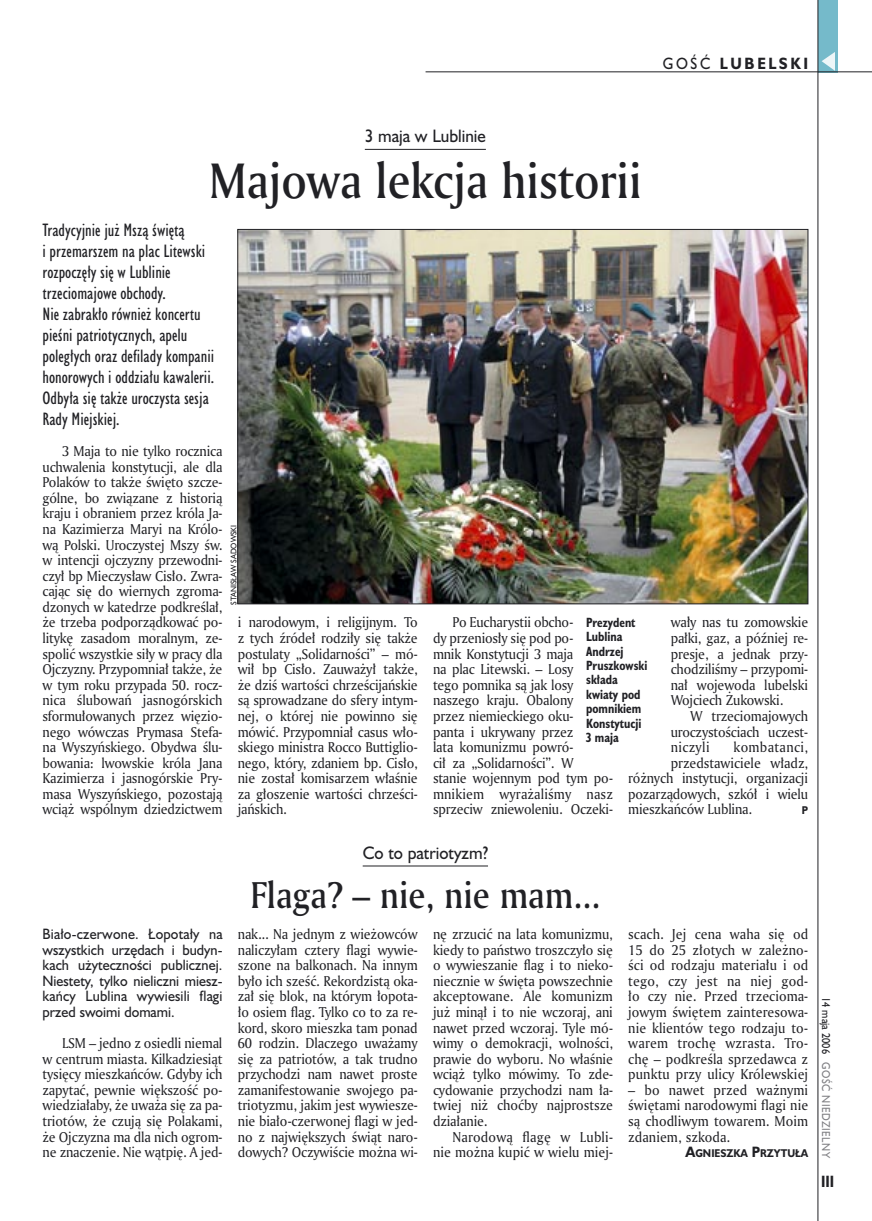
<style>
.page{position:relative;width:872px;height:1221px;background:#fff}
.page>*{position:absolute;margin:0;border:0;box-sizing:border-box;transform-origin:0 0}
._05a_tytyl_AmMd_32_pt{font:48px "Amerigo Md PL";color:#212125;scale:.9 1}
._05-9_tytyl_AmMd_24_pt{font:36px "Amerigo Md PL";color:#212125;scale:.9 1}
._06-4_lead_lokal_HuCn_11_pt{font:16.5px/21px "Humanst 521 Cn PL";color:#212125}
._04-3_nadtytul_lokal{font:16.5px "Humanst 521 PL";color:#212125;scale:.94 1}
._15b_temat_prawo{font:700 15px "Humanst 521 PL";letter-spacing:.2em;color:#212125;scale:.9 1}
._17_pagina_prawa{font:700 15px "Humanst 521 Cn PL";color:#212125;scale:.94 1}
._01_body_tekst{font:13.8px/15.6px "Amerigo PL";letter-spacing:-.015em;color:#212125;text-align:justify;scale:.94 1}
._06-5_lead_lokal_maly_Hu_9_pt{font:13.8px/15.6px "Humanst 521 PL";letter-spacing:.01em;color:#212125;text-align:justify;scale:.94 1}
._01_body_tekst-2{font:13.8px/15.6px "Amerigo PL";letter-spacing:.005em;color:#212125;text-align:right;scale:.94 1}
._01_body_tekst-3{font:13.8px "Amerigo PL";letter-spacing:.025em;color:#212125;scale:.94 1}
._09_podpis_zdjecia_HuCnB{font:700 12.3px/14.4px "Humanst 521 Cn PL";color:#212125;scale:.94 1}
._19a_data_prawa_GOSC{font:10.5px "Humanst 521 PL";letter-spacing:.05em;color:#7f7f83;scale:.9 1}
._19_data_prawa{font:10.5px "Humanst 521 PL";color:#212125;scale:.9 1}
._12a_autor_na_koncu_HuBd{font:700 10.35px "Humanst 521 PL";color:#212125;scale:.9 1}
._01_body_tekst-4{font:700 10.35px "Humanst 521 PL";color:#212125;scale:.9 1}
._09a_autor_zdjecia_Hu_5_pt{font:7.5px "Humanst 521 PL";color:#212125;scale:.94 1}
.s1{font-weight:400}
.s2{font-size:13.8px}
</style>
<div class="page">
<div style="left:818px;top:0;width:19px;height:72px;background:#75baca"></div>
<hr style="left:817px;top:0;width:1px;height:1220px;background:#212125">
<svg style="left:821px;top:52px;width:14px;height:19px"></svg>
<hr style="left:425px;top:72px;width:447px;height:1px;background:#212125">
<hr style="left:365px;top:149px;width:121px;height:1px;background:#212125">
<hr style="left:363px;top:865px;width:125px;height:1px;background:#212125">
<img style="left:239px;top:231px;width:567px;height:371px">
<p class="_15b_temat_prawo" style="left:663px;top:53px;width:163px"><span class="s1">GOŚĆ</span> LUBELSKI</p>
<p class="_04-3_nadtytul_lokal" style="left:365px;top:125px;width:130px">3 maja w Lublinie</p>
<p class="_05a_tytyl_AmMd_32_pt" style="left:209px;top:149px;width:482px">Majowa lekcja historii</p>
<p class="_06-4_lead_lokal_HuCn_11_pt" style="left:43px;top:219px;width:173px">Tradycyjnie już Mszą świętą<br>i przemarszem na plac Litewski rozpoczęły się w Lublinie trzeciomajowe obchody.<br>Nie zabrakło również koncertu pieśni patriotycznych, apelu poległych oraz defilady kompanii honorowych i oddziału kawalerii.<br>Odbyła się także uroczysta sesja<br>Rady Miejskiej.</p>
<p class="_01_body_tekst" style="left:43px;top:443px;width:193px;text-indent:20px">3 Maja to nie tylko rocznica uchwalenia konstytucji, ale dla Polaków to także święto szcze&shy;gólne, bo związane z historią kraju i obraniem przez króla Ja&shy;na Kazimierza Maryi na Królo&shy;wą Polski. Uroczystej Mszy św. w intencji ojczyzny przewodni&shy;czył bp Mieczysław Cisło. Zwra&shy;cając się do wiernych zgroma&shy;dzonych w katedrze podkreślał, że trzeba podporządkować po&shy;litykę zasadom moralnym, ze&shy;spolić wszystkie siły w pracy dla Ojczyzny. Przypomniał także, że w tym roku przypada 50. rocz&shy;nica ślubowań jasnogórskich sformułowanych przez więzio&shy;nego wówczas Prymasa Stefa&shy;na Wyszyńskiego. Obydwa ślu&shy;bowania: lwowskie króla Jana Kazimierza i jasnogórskie Pry&shy;masa Wyszyńskiego, pozostają wciąż wspólnym dziedzictwem</p>
<p class="_09a_autor_zdjecia_Hu_5_pt" style="left:228px;top:605px;width:87px;rotate:-90deg">STANISŁAW SADOWSKI</p>
<p class="_01_body_tekst" style="left:238px;top:614px;width:193px">i narodowym, i religijnym. To z tych źródeł rodziły się także postulaty „Solidarności” – mó&shy;wił bp Cisło. Zauważył także, że dziś wartości chrześcijańskie są sprowadzane do sfery intym&shy;nej, o której nie powinno się mówić. Przypomniał casus wło&shy;skiego ministra Rocco Buttiglio&shy;nego, który, zdaniem bp. Cisło, nie został komisarzem właśnie za głoszenie wartości chrześci&shy;jańskich.</p>
<p class="_01_body_tekst" style="left:433px;top:614px;width:193px;text-align:left;text-indent:20px">Po Eucharystii obcho-<br>dy przeniosły się pod po-<br>mnik Konstytucji 3 maja<br>na plac Litewski. – Losy<br>tego pomnika są jak losy naszego kraju. Obalony<br>przez niemieckiego oku-<br>panta i ukrywany przez<br>lata komunizmu powró-<br>cił za „Solidarności”. W<br>stanie wojennym pod tym po&shy;mnikiem wyrażaliśmy nasz sprzeciw zniewoleniu. Oczeki-</p>
<p class="_01_body_tekst" style="left:670px;top:614px;width:148px">wały nas tu zomowskie pałki, gaz, a później re&shy;presje, a jednak przy&shy;chodziliśmy – przypomi&shy;nał wojewoda lubelski Wojciech Żukowski.</p>
<p class="_09_podpis_zdjecia_HuCnB" style="left:586px;top:614px;width:67px">Prezydent<br>Lublina<br>Andrzej<br>Pruszkowski składa kwiaty pod pomnikiem<br>Konstytucji<br>3 maja</p>
<p class="_01_body_tekst" style="left:670px;top:707px;width:148px;text-indent:20px">W trzeciomajowych uroczystościach uczest&shy;niczyli</p>
<p class="_01_body_tekst-3" style="left:733px;top:738px;width:81px">kombatanci,</p>
<p class="_01_body_tekst" style="left:670px;top:754px;width:148px">przedstawiciele władz,</p>
<p class="_01_body_tekst" style="left:628px;top:770px;width:193px">różnych instytucji, organizacji</p>
<p class="_01_body_tekst" style="left:628px;top:785px;width:193px">pozarządowych, szkół i wielu</p>
<p class="_01_body_tekst" style="left:628px;top:801px;width:133px">mieszkańców Lublina.</p>
<p class="_01_body_tekst-4" style="left:802px;top:803px;width:9px">P</p>
<p class="_06-5_lead_lokal_maly_Hu_9_pt" style="left:43px;top:925px;width:193px">Biało-czerwone. Łopotały na wszystkich urzędach i budyn&shy;kach użyteczności publicznej.<br>Niestety, tylko nieliczni miesz&shy;kańcy Lublina wywiesili flagi przed swoimi domami.</p>
<p class="_01_body_tekst" style="left:43px;top:1034px;width:193px;text-indent:20px">LSM – jedno z osiedli niemal w centrum miasta. Kilkadziesiąt tysięcy mieszkańców. Gdyby ich zapytać, pewnie większość po&shy;wiedziałaby, że uważa się za pa&shy;triotów, że czują się Polakami, że Ojczyzna ma dla nich ogrom&shy;ne znaczenie. Nie wątpię. A jed-</p>
<p class="_04-3_nadtytul_lokal" style="left:363px;top:841px;width:135px">Co to patriotyzm?</p>
<p class="_05-9_tytyl_AmMd_24_pt" style="left:250px;top:871px;width:390px">Flaga? – nie, nie mam...</p>
<p class="_01_body_tekst" style="left:238px;top:925px;width:193px">nak... Na jednym z wieżowców naliczyłam cztery flagi wywie&shy;szone na balkonach. Na innym było ich sześć. Rekordzistą oka&shy;zał się blok, na którym łopota&shy;ło osiem flag. Tylko co to za re&shy;kord, skoro mieszka tam ponad 60 rodzin. Dlaczego uważamy się za patriotów, a tak trudno przychodzi nam nawet proste zamanifestowanie swojego pa&shy;triotyzmu, jakim jest wywiesze&shy;nie biało-czerwonej flagi w jed&shy;no z największych świąt naro&shy;dowych? Oczywiście można wi-</p>
<p class="_01_body_tekst" style="left:433px;top:925px;width:193px">nę zrzucić na lata komunizmu, kiedy to państwo troszczyło się o wywieszanie flag i to nieko&shy;niecznie w święta powszechnie akceptowane. Ale komunizm już minął i to nie wczoraj, ani nawet przed wczoraj. Tyle mó&shy;wimy o demokracji, wolności, prawie do wyboru. No właśnie wciąż tylko mówimy. To zde&shy;cydowanie przychodzi nam ła&shy;twiej niż choćby najprostsze działanie.</p>
<p class="_01_body_tekst-2" style="left:433px;top:1128px;width:193px">Narodową flagę w Lubli&shy;nie można kupić w wielu miej-</p>
<p class="_01_body_tekst" style="left:628px;top:925px;width:193px">scach. Jej cena waha się od 15 do 25 złotych w zależno&shy;ści od rodzaju materiału i od tego, czy jest na niej god&shy;ło czy nie. Przed trzecioma&shy;jowym świętem zainteresowa&shy;nie klientów tego rodzaju to&shy;warem trochę wzrasta. Tro&shy;chę – podkreśla sprzedawca z punktu przy ulicy Królewskiej</p>
<p class="_01_body_tekst" style="left:628px;top:1081px;width:193px">– bo nawet przed ważnymi świętami narodowymi flagi nie są chodliwym towarem. Moim zdaniem, szkoda.</p>
<p class="_12a_autor_na_koncu_HuBd" style="left:685px;top:1146px;width:138px"><span class="s2">A</span>GNIESZKA <span class="s2">P</span>RZYTUŁA</p>
<p class="_19_data_prawa" style="left:833px;top:996px;width:64px;rotate:90deg">14 maja 2006</p>
<p class="_19a_data_prawa_GOSC" style="left:833px;top:1062px;width:108px;rotate:90deg">GOŚĆ NIEDZIELNY</p>
<p class="_17_pagina_prawa" style="left:821px;top:1171px;width:15px">III</p>
</div>
